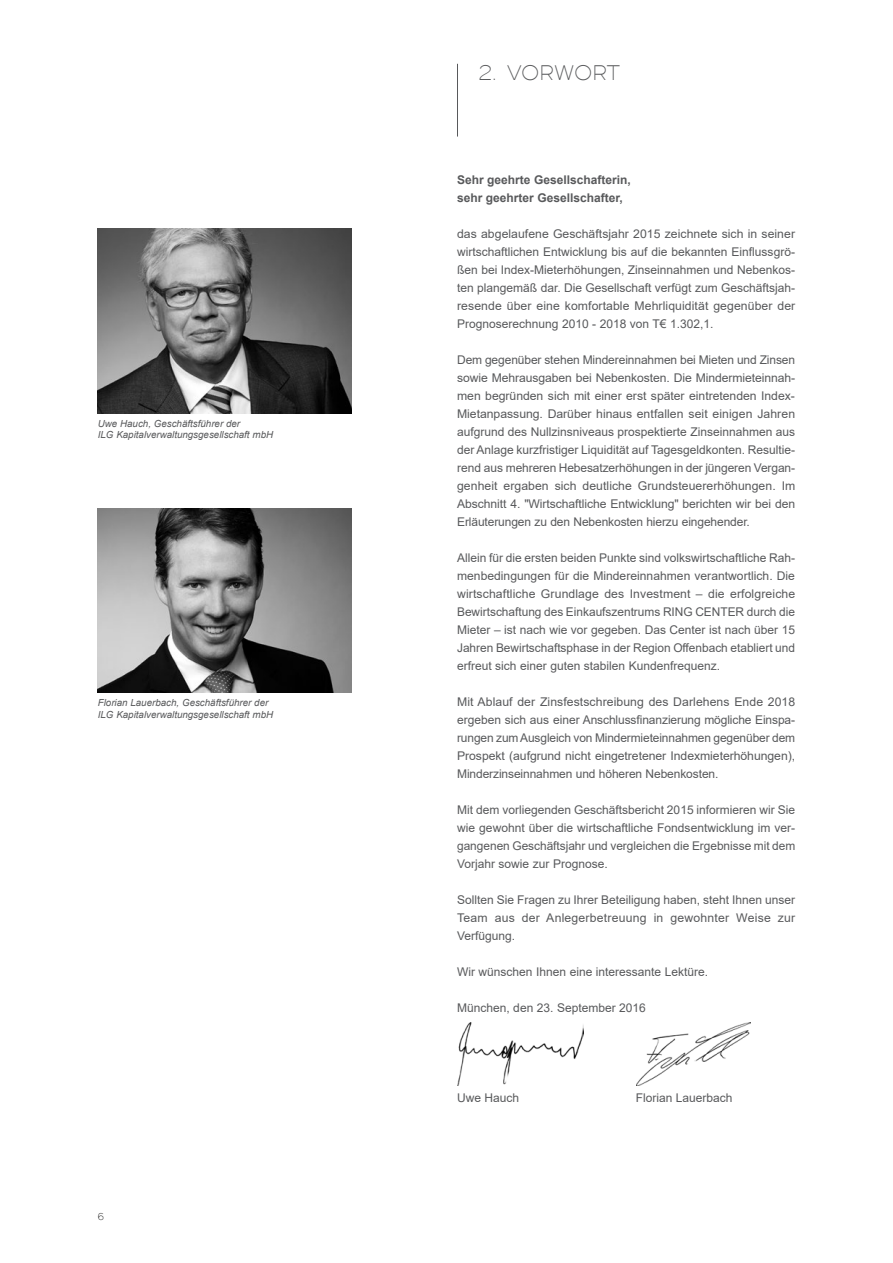
<style>
.page{position:relative;width:893px;height:1263px;background:#fff}
.page>*{position:absolute;margin:0;border:0;box-sizing:border-box;transform-origin:0 0}
.t1{font:21px "Dual 300";letter-spacing:.015em;color:#58595b}
.t2{font:12px/18px "Arial";color:#58595b;text-align:justify}
.t3{font:700 12px/18px "Arial";color:#58595b}
.t4{font:italic 9.75px/11.7px "Arial";color:#58595b}
.t5{font:9.75px "Dual 300";color:#000}
</style>
<div class="page">
<hr style="left:457px;top:64px;width:1px;height:73px;background:#58595b">
<img style="left:98px;top:229px;width:253px;height:184px">
<img style="left:98px;top:508px;width:253px;height:185px">
<img style="left:457px;top:1022px;width:127px;height:63px">
<img style="left:637px;top:1022px;width:114px;height:63px">
<p class="t4" style="left:98px;top:417px;width:177px">Uwe Hauch, Geschäftsführer der<br>ILG Kapitalverwaltungsgesellschaft mbH</p>
<p class="t4" style="left:98px;top:697px;width:177px">Florian Lauerbach, Geschäftsführer der<br>ILG Kapitalverwaltungsgesellschaft mbH</p>
<p class="t5" style="left:98px;top:1211px;width:8px">6</p>
<h1 class="t1" style="left:479px;top:60px;width:143px">2. VORWORT</h1>
<p class="t3" style="left:457px;top:170px;width:175px">Sehr geehrte Gesellschafterin, sehr geehrter Gesellschafter,</p>
<p class="t2" style="left:457px;top:224px;width:340px">das abgelaufene Geschäftsjahr 2015 zeichnete sich in seiner wirtschaftlichen Entwicklung bis auf die bekannten Einflussgrö&shy;ßen bei Index-Mieterhöhungen, Zinseinnahmen und Nebenkos&shy;ten plangemäß dar. Die Gesellschaft verfügt zum Geschäftsjah&shy;resende über eine komfortable Mehrliquidität gegenüber der Prognoserechnung 2010 - 2018 von T€ 1.302,1.</p>
<p class="t2" style="left:457px;top:350px;width:340px">Dem gegenüber stehen Mindereinnahmen bei Mieten und Zinsen sowie Mehrausgaben bei Nebenkosten. Die Mindermieteinnah&shy;men begründen sich mit einer erst später eintretenden Index-Mietanpassung. Darüber hinaus entfallen seit einigen Jahren aufgrund des Nullzinsniveaus prospektierte Zinseinnahmen aus der Anlage kurzfristiger Liquidität auf Tagesgeldkonten. Resultie&shy;rend aus mehreren Hebesatzerhöhungen in der jüngeren Vergan&shy;genheit ergaben sich deutliche Grundsteuererhöhungen. Im Abschnitt 4. "Wirtschaftliche Entwicklung" berichten wir bei den Erläuterungen zu den Nebenkosten hierzu eingehender.</p>
<p class="t2" style="left:457px;top:548px;width:340px">Allein für die ersten beiden Punkte sind volkswirtschaftliche Rah&shy;menbedingungen für die Mindereinnahmen verantwortlich. Die wirtschaftliche Grundlage des Investment – die erfolgreiche Bewirtschaftung des Einkaufszentrums RING CENTER durch die Mieter – ist nach wie vor gegeben. Das Center ist nach über 15<br>Jahren Bewirtschaftsphase in der Region Offenbach etabliert und erfreut sich einer guten stabilen Kundenfrequenz.</p>
<p class="t2" style="left:457px;top:692px;width:340px">Mit Ablauf der Zinsfestschreibung des Darlehens Ende 2018 ergeben sich aus einer Anschlussfinanzierung mögliche Einspa&shy;rungen zum Ausgleich von Mindermieteinnahmen gegenüber dem Prospekt (aufgrund nicht eingetretener Indexmieterhöhungen), Minderzinseinnahmen und höheren Nebenkosten.</p>
<p class="t2" style="left:457px;top:800px;width:340px">Mit dem vorliegenden Geschäftsbericht 2015 informieren wir Sie wie gewohnt über die wirtschaftliche Fondsentwicklung im ver&shy;gangenen Geschäftsjahr und vergleichen die Ergebnisse mit dem Vorjahr sowie zur Prognose.</p>
<p class="t2" style="left:457px;top:890px;width:340px">Sollten Sie Fragen zu Ihrer Beteiligung haben, steht Ihnen unser Team aus der Anlegerbetreuung in gewohnter Weise zur Verfügung.</p>
<p class="t2" style="left:457px;top:962px;width:252px">Wir wünschen Ihnen eine interessante Lektüre.</p>
<p class="t2" style="left:457px;top:998px;width:190px">München, den 23. September 2016</p>
<p class="t2" style="left:457px;top:1088px;width:64px">Uwe Hauch</p>
<p class="t2" style="left:636px;top:1088px;width:98px">Florian Lauerbach</p>
</div>
